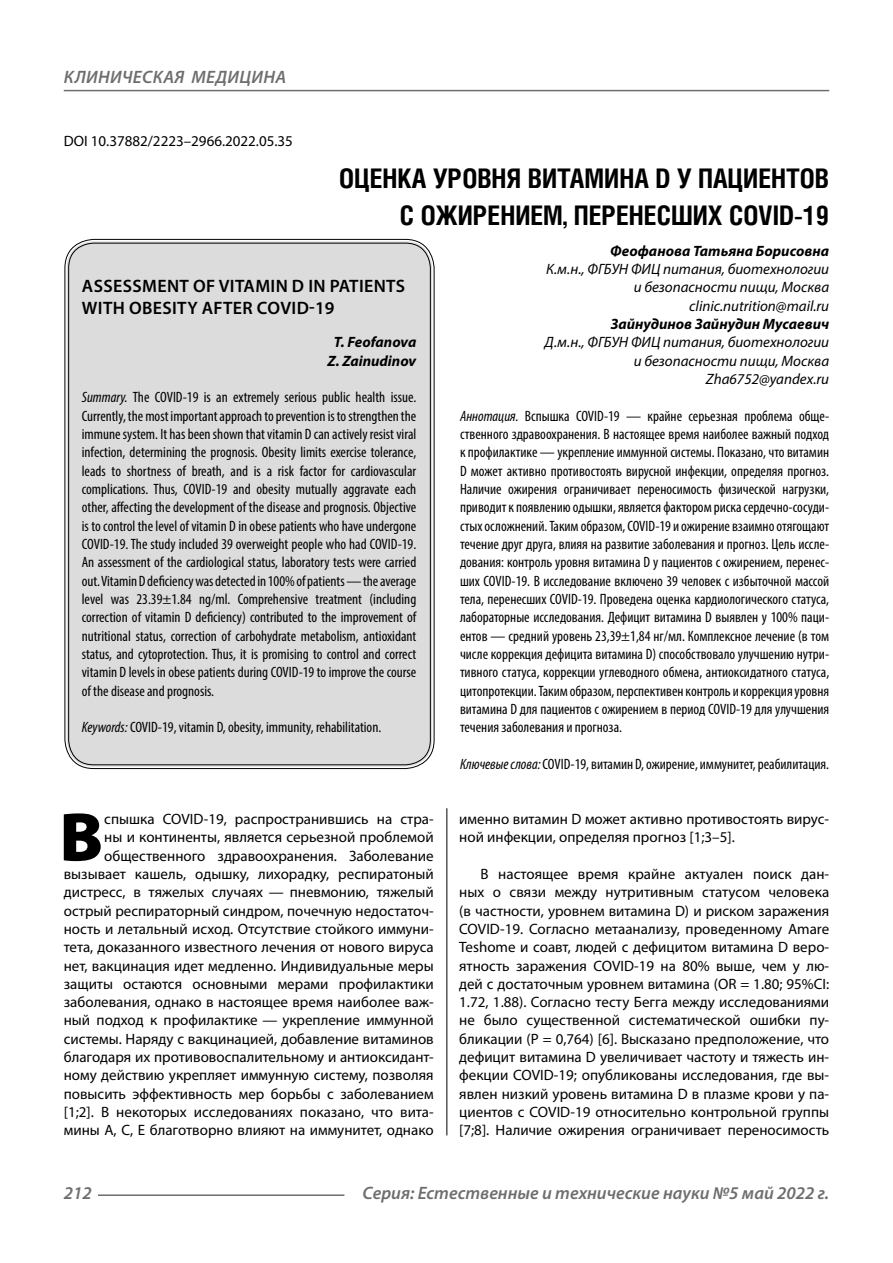
<style>
.page{position:relative;width:893px;height:1263px;background:#fff}
.page>*{position:absolute;margin:0;border:0;box-sizing:border-box;transform-origin:0 0}
.Bukvica{font:900 69.3px "Myriad Pro";color:#000}
.Header{font:700 27px/37.5px "Helios Cond C";color:#000;text-align:right}
.t1{font:italic 600 18px "Myriad Pro";color:#6e6e6e}
.Header-eng{font:600 18px/21.6px "Myriad Pro";letter-spacing:.02em;color:#000}
.Annotation-rus{font:condensed 15px/18.3px "Myriad Pro";color:#000;text-align:justify}
.Annotation-eng{font:condensed 15px/18.3px "Myriad Pro";color:#000;text-align:justify}
.Bukvica-2{font:15px/18.3px "Myriad Pro";color:#000;text-align:right}
.Normal{font:15px/18.3px "Myriad Pro";color:#000;text-align:justify}
.Author-doc{font:italic 15px/18.3px "Myriad Pro";color:#000;text-align:right}
.Author{font:italic 700 15px "Myriad Pro";color:#000}
.Author-email{font:italic 15px "Myriad Pro";color:#000}
.DOI{font:15px "Myriad Pro";color:#000}
.Author-eng{font:italic 700 15px "Myriad Pro";color:#000}
.s1{font-style:italic}
</style>
<div class="page">
<hr style="left:446px;top:805px;width:1px;height:330px;background:#000">
<div style="left:67px;top:241px;width:365px;height:526px;background:#dcdcdc;border-radius:27px"></div>
<hr style="left:98px;top:1194px;width:246px;height:2px;background:#6e6e6e">
<hr style="left:64px;top:90px;width:765px;height:1px;background:#6e6e6e">
<p class="t1" style="left:64px;top:66px;width:23px">Клиническая</p>
<p class="t1" style="left:191px;top:66px;width:13px">медицина</p>
<p class="DOI" style="left:64px;top:132px;width:231px">DOI 10.37882/2223–2966.2022.05.35</p>
<p class="Header" style="left:339px;top:159px;width:492px">ОЦЕНКА УРОВНЯ ВИТАМИНА D У ПАЦИЕНТОВ<br>С ОЖИРЕНИЕМ, ПЕРЕНЕСШИХ COVID‑19</p>
<p class="Author" style="left:610px;top:241px;width:220px">Феофанова Татьяна Борисовна</p>
<p class="Author-doc" style="left:546px;top:260px;width:285px">К.м.н., ФГБУН ФИЦ питания, биотехнологии и безопасности пищи, Москва</p>
<p class="Author-email" style="left:689px;top:296px;width:141px">clinic.nutrition@mail.ru</p>
<p class="Author" style="left:611px;top:314px;width:220px">Зайнудинов Зайнудин Мусаевич</p>
<p class="Author-doc" style="left:545px;top:333px;width:286px">Д.м.н., ФГБУН ФИЦ питания, биотехнологии и безопасности пищи, Москва</p>
<p class="Author-email" style="left:706px;top:370px;width:125px">Zha6752@yandex.ru</p>
<p class="Annotation-rus" style="left:460px;top:406px;width:371px"><span class="s1">Аннотация.</span> Вспышка COVID‑19 — крайне серьезная проблема обще&shy;ственного здравоохранения. В настоящее время наиболее важный подход к профилактике — укрепление иммунной системы. Показано, что витамин D может активно противостоять вирусной инфекции, определяя прогноз.<br>Наличие ожирения ограничивает переносимость физической нагрузки, приводит к появлению одышки, является фактором риска сердечно-сосуди&shy;стых осложнений. Таким образом, COVID‑19 и ожирение взаимно отягощают течение друг друга, влияя на развитие заболевания и прогноз. Цель иссле&shy;дования: контроль уровня витамина D у пациентов с ожирением, перенес&shy;ших COVID‑19. В исследование включено 39 человек с избыточной массой тела, перенесших COVID‑19. Проведена оценка кардиологического статуса, лабораторные исследования. Дефицит витамина D выявлен у 100% паци&shy;ентов — средний уровень 23,39±1,84 нг/мл. Комплексное лечение (в том числе коррекция дефицита витамина D) способствовало улучшению нутри&shy;тивного статуса, коррекции углеводного обмена, антиоксидатного статуса, цитопротекции. Таким образом, перспективен контроль и коррекция уровня витамина D для пациентов с ожирением в период COVID‑19 для улучшения течения заболевания и прогноза.</p>
<p class="Annotation-rus" style="left:460px;top:755px;width:371px"><span class="s1">Ключевые слова:</span> COVID‑19, витамин D, ожирение, иммунитет, реабилитация.</p>
<p class="Header-eng" style="left:82px;top:275px;width:325px">ASSESSMENT OF VITAMIN D IN PATIENTS<br>WITH OBESITY AFTER COVID‑19</p>
<p class="Author-eng" style="left:334px;top:333px;width:84px">T. Feofanova</p>
<p class="Author-eng" style="left:328px;top:351px;width:90px">Z. Zainudinov</p>
<p class="Annotation-eng" style="left:82px;top:388px;width:336px"><span class="s1">Summary.</span> The COVID‑19 is an extremely serious public health issue.<br>Currently, the most important approach to prevention is to strengthen the immune system. It has been shown that vitamin D can actively resist viral infection, determining the prognosis. Obesity limits exercise tolerance, leads to shortness of breath, and is a risk factor for cardiovascular complications. Thus, COVID‑19 and obesity mutually aggravate each other, affecting the development of the disease and prognosis. Objective is to control the level of vitamin D in obese patients who have undergone COVID‑19. The study included 39 overweight people who had COVID‑19.<br>An assessment of the cardiological status, laboratory tests were carried out. Vitamin D deficiency was detected in 100% of patients — the average level was 23.39±1.84 ng/ml. Comprehensive treatment (including correction of vitamin D deficiency) contributed to the improvement of nutritional status, correction of carbohydrate metabolism, antioxidant status, and cytoprotection. Thus, it is promising to control and correct vitamin D levels in obese patients during COVID‑19 to improve the course of the disease and prognosis.</p>
<p class="Annotation-eng" style="left:82px;top:718px;width:301px"><span class="s1">Keywords:</span> COVID‑19, vitamin D, obesity, immunity, rehabilitation.</p>
<p class="Bukvica" style="left:59px;top:791px;width:45px">В</p>
<p class="Bukvica-2" style="left:64px;top:809px;width:371px">спышка COVID‑19, распространившись на стра-<br>ны и континенты, является серьезной проблемой общественного здравоохранения. Заболевание вызывает кашель, одышку, лихорадку, респиратоный дистресс, в тяжелых случаях — пневмонию, тяжелый острый респираторный синдром, почечную недостаточ&shy;ность и летальный исход. Отсутствие стойкого иммуни&shy;тета, доказанного известного лечения от нового вируса нет, вакцинация идет медленно. Индивидуальные меры защиты остаются основными мерами профилактики заболевания, однако в настоящее время наиболее важ&shy;ный подход к профилактике — укрепление иммунной системы. Наряду с вакцинацией, добавление витаминов благодаря их противовоспалительному и антиоксидант&shy;ному действию укрепляет иммунную систему, позволяя повысить эффективность мер борьбы с заболеванием [1;2]. В некоторых исследованиях показано, что вита&shy;мины А, С, Е благотворно влияют на иммунитет, однако</p>
<p class="Bukvica-2" style="left:459px;top:809px;width:371px;text-align:left">именно витамин D может активно противостоять вирус&shy;ной инфекции, определяя прогноз [1;3–5].</p>
<p class="Normal" style="left:459px;top:864px;width:371px;text-indent:21px">В настоящее время крайне актуален поиск дан&shy;ных о связи между нутритивным статусом человека (в частности, уровнем витамина D) и риском заражения COVID‑19. Согласно метаанализу, проведенному Amare Teshome и соавт, людей с дефицитом витамина D веро&shy;ятность заражения COVID‑19 на 80% выше, чем у лю&shy;дей с достаточным уровнем витамина (OR = 1.80; 95%CI:<br>1.72, 1.88). Согласно тесту Бегга между исследованиями не было существенной систематической ошибки пу&shy;бликации (P = 0,764) [6]. Высказано предположение, что дефицит витамина D увеличивает частоту и тяжесть ин&shy;фекции COVID‑19; опубликованы исследования, где вы&shy;явлен низкий уровень витамина D в плазме крови у па&shy;циентов с COVID‑19 относительно контрольной группы [7;8]. Наличие ожирения ограничивает переносимость</p>
<p class="t1" style="left:64px;top:1182px;width:30px">212</p>
<p class="t1" style="left:363px;top:1182px;width:468px">Серия: Естественные и технические науки №5 май 2022 г.</p>
</div>
